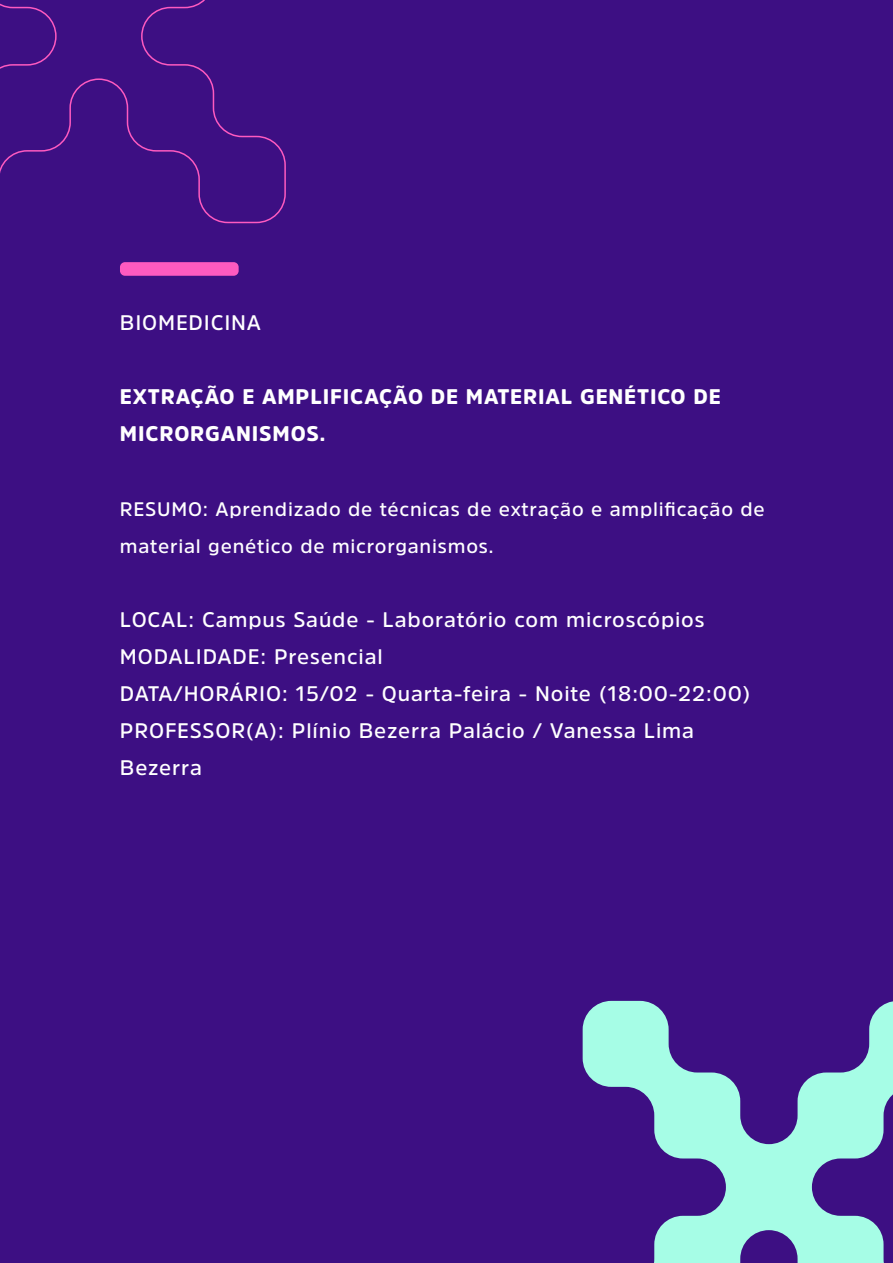
<style>
.page{position:relative;width:893px;height:1263px;background:#3d0f83}
.page>*{position:absolute;margin:0;border:0;box-sizing:border-box;transform-origin:0 0}
.t1{font:600 21px/37px "Amsi Pro";letter-spacing:.04em;color:#fff}
.t2{font:900 21px/37px "Amsi Pro";letter-spacing:.04em;color:#fff}
.t3{font:600 19.5px/37px "Amsi Pro";letter-spacing:.04em;color:#fff}
</style>
<div class="page">
<div style="left:120px;top:262px;width:119px;height:14px;background:#fe5ac0;border-radius:5px"></div>
<svg style="left:0;top:0;width:286px;height:224px"></svg>
<svg style="left:583px;top:1001px;width:310px;height:262px"></svg>
<p class="t1" style="left:120px;top:304px;width:143px">BIOMEDICINA</p>
<p class="t2" style="left:120px;top:378px;width:602px">EXTRAÇÃO E AMPLIFICAÇÃO DE MATERIAL GENÉTICO DE<br>MICRORGANISMOS.</p>
<p class="t3" style="left:120px;top:490px;width:646px">RESUMO: Aprendizado de técnicas de extração e amplificação de material genético de microrganismos.</p>
<p class="t1" style="left:120px;top:600px;width:632px">LOCAL: Campus Saúde - Laboratório com microscópios MODALIDADE: Presencial<br>DATA/HORÁRIO: 15/02 - Quarta-feira - Noite (18:00-22:00)<br>PROFESSOR(A): Plínio Bezerra Palácio / Vanessa Lima Bezerra</p>
</div>
